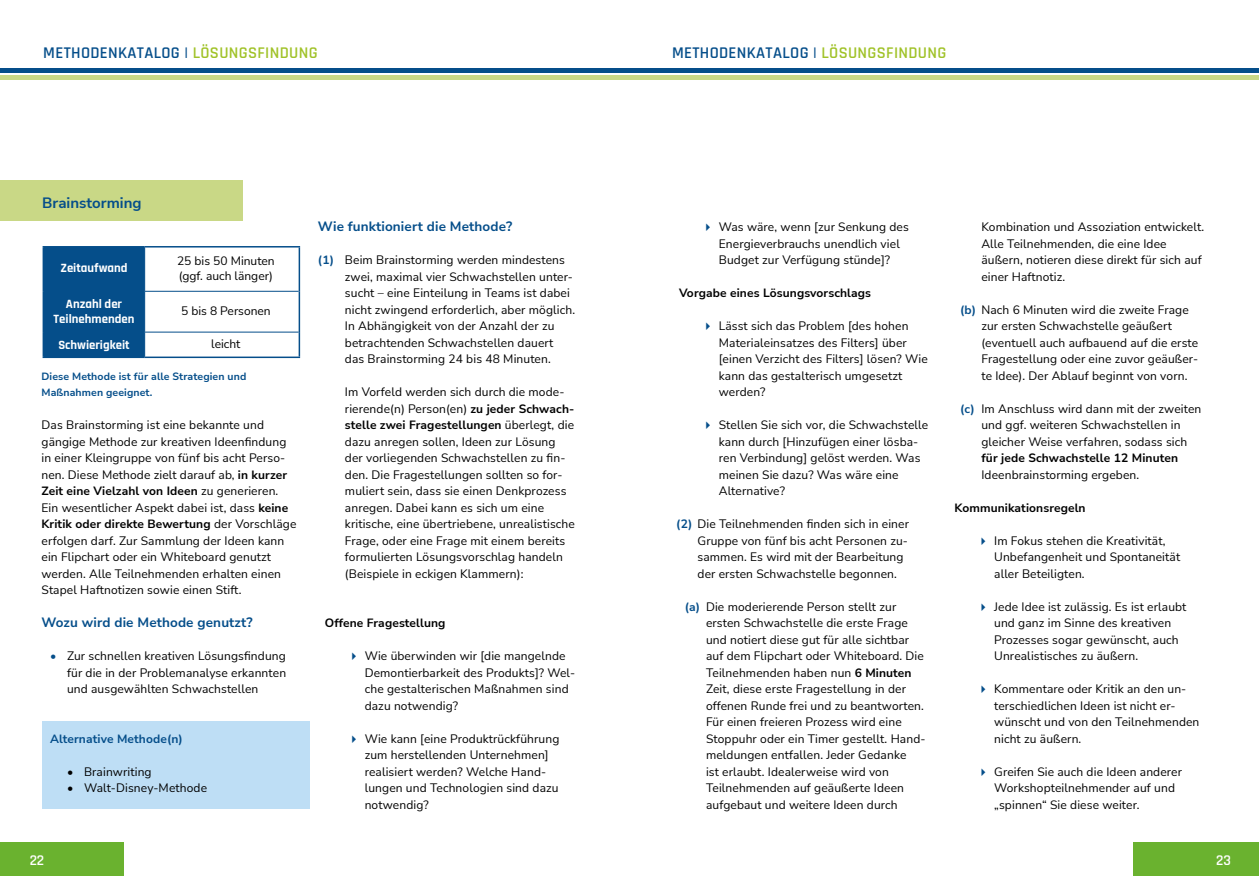
<style>
.page{position:relative;width:1259px;height:893px;background:#fff}
.page>*{position:absolute;margin:0;border:0;box-sizing:border-box;transform-origin:0 0}
.t1{font:600 16.5px "Rajdhani";letter-spacing:.02em;color:#054e8a}
.Einf__Abs{font:700 15px "Nunito Sans";color:#054e8a}
.t2{font:600 15px "Rajdhani";color:#fff}
.t3{font:700 13.5px "Nunito Sans";letter-spacing:.01em;color:#054e8a}
.t4{font:700 12.75px/15px "Rajdhani";color:#fff;text-align:center}
.t5{font:12px/16.5px "Nunito Sans";letter-spacing:.01em;color:#000}
.t6{font:700 12px "Nunito Sans";letter-spacing:.01em;color:#000}
.t7{font:700 12px "Nunito Sans";letter-spacing:.01em;color:#054e8a}
.t8{font:700 10.5px/16.5px "Nunito Sans";letter-spacing:.01em;color:#054e8a}
.s1{color:#a0c228}
.s2{font-weight:700}
.s3{font-weight:700;color:#054e8a}
</style>
<div class="page">
<div style="left:0;top:843px;width:124px;height:33px;background:#6ab22f"></div>
<div style="left:1134px;top:843px;width:125px;height:33px;background:#6ab22f"></div>
<div style="left:42px;top:721px;width:268px;height:88px;background:#bedef5"></div>
<div style="left:0;top:181px;width:243px;height:40px;background:#c9d886"></div>
<hr style="left:145px;top:291px;width:154px;height:1px;background:#054e8a">
<hr style="left:145px;top:332px;width:154px;height:1px;background:#054e8a">
<hr style="left:43px;top:246px;width:102px;height:2px;background:#054e8a">
<hr style="left:43px;top:357px;width:102px;height:1px;background:#054e8a">
<hr style="left:145px;top:246px;width:155px;height:2px;background:#054e8a">
<hr style="left:299px;top:248px;width:1px;height:43px;background:#054e8a">
<hr style="left:299px;top:291px;width:1px;height:41px;background:#054e8a">
<svg style="left:299px;top:332px;width:1px;height:25px"></svg>
<hr style="left:145px;top:357px;width:155px;height:1px;background:#054e8a">
<div style="left:43px;top:247px;width:102px;height:110px;background:#054e8a"></div>
<hr style="left:0;top:76px;width:1259px;height:4px;background:#c9d886">
<hr style="left:0;top:69px;width:1259px;height:4px;background:#054e8a">
<h1 class="t1" style="left:43px;top:43px;width:276px">METHODENKATALOG | <span class="s1">LÖSUNGSFINDUNG</span></h1>
<h1 class="t1" style="left:672px;top:43px;width:276px">METHODENKATALOG | <span class="s1">LÖSUNGSFINDUNG</span></h1>
<p class="Einf__Abs" style="left:42px;top:193px;width:101px">Brainstorming</p>
<p class="t4" style="left:60px;top:261px;width:69px">Zeitaufwand</p>
<p class="t5" style="left:177px;top:253px;width:99px;line-height:15px">25 bis 50 Minuten (ggf. auch länger)</p>
<p class="t4" style="left:54px;top:297px;width:82px">Anzahl der<br>Teilnehmenden</p>
<p class="t5" style="left:181px;top:302px;width:91px">5 bis 8 Personen</p>
<p class="t4" style="left:58px;top:338px;width:73px">Schwierigkeit</p>
<p class="t5" style="left:211px;top:335px;width:31px">leicht</p>
<p class="t8" style="left:42px;top:367px;width:206px">Diese Methode ist für alle Strategien und<br>Maßnahmen geeignet.</p>
<p class="t5" style="left:42px;top:416px;width:256px">Das Brainstorming ist eine bekannte und gängige Methode zur kreativen Ideenfindung in einer Kleingruppe von fünf bis acht Perso&shy;nen. Diese Methode zielt darauf ab, <span class="s2">in kurzer Zeit eine Vielzahl von Ideen</span> zu generieren.<br>Ein wesentlicher Aspekt dabei ist, dass <span class="s2">keine Kritik oder direkte Bewertung</span> der Vorschläge erfolgen darf. Zur Sammlung der Ideen kann ein Flipchart oder ein Whiteboard genutzt werden. Alle Teilnehmenden erhalten einen Stapel Haftnotizen sowie einen Stift.</p>
<p class="t3" style="left:42px;top:613px;width:213px">Wozu wird die Methode genutzt?</p>
<p class="t5" style="left:67px;top:647px;width:221px;text-align:justify;text-indent:-17px"><span class="s3">•</span> Zur schnellen kreativen Lösungsfindung für die in der Problemanalyse erkannten und ausgewählten Schwachstellen</p>
<p class="t7" style="left:50px;top:730px;width:134px">Alternative Methode(n)</p>
<p class="t5" style="left:67px;top:763px;width:86px">• Brainwriting</p>
<p class="t5" style="left:67px;top:779px;width:141px">• Walt-Disney-Methode</p>
<h4 class="t3" style="left:318px;top:217px;width:196px">Wie funktioniert die Methode?</h4>
<p class="t5" style="left:345px;top:251px;width:232px;text-indent:-27px"><span class="s3">(1)</span> Beim Brainstorming werden mindestens zwei, maximal vier Schwachstellen unter&shy;sucht – eine Einteilung in Teams ist dabei nicht zwingend erforderlich, aber möglich.<br>In Abhängigkeit von der Anzahl der zu betrachtenden Schwachstellen dauert das Brainstorming 24 bis 48 Minuten.</p>
<p class="t5" style="left:345px;top:383px;width:231px">Im Vorfeld werden sich durch die mode&shy;rierende(n) Person(en) <span class="s2">zu jeder Schwach&shy;stelle zwei Fragestellungen</span> überlegt, die dazu anregen sollen, Ideen zur Lösung der vorliegenden Schwachstellen zu fin&shy;den. Die Fragestellungen sollten so for&shy;muliert sein, dass sie einen Denkprozess anregen. Dabei kann es sich um eine kritische, eine übertriebene, unrealistische Frage, oder eine Frage mit einem bereits formulierten Lösungsvorschlag handeln (Beispiele in eckigen Klammern):</p>
<p class="t6" style="left:325px;top:614px;width:122px">Offene Fragestellung</p>
<p class="t5" style="left:365px;top:647px;width:212px">Wie überwinden wir [die mangelnde<br>Demontierbarkeit des Produkts]? Wel&shy;che gestalterischen Maßnahmen sind dazu notwendig?</p>
<p class="t5" style="left:365px;top:730px;width:196px">Wie kann [eine Produktrückführung zum herstellenden Unternehmen] realisiert werden? Welche Hand&shy;lungen und Technologien sind dazu notwendig?</p>
<p class="t5" style="left:719px;top:218px;width:192px">Was wäre, wenn [zur Senkung des<br>Energieverbrauchs unendlich viel<br>Budget zur Verfügung stünde]?</p>
<h4 class="t6" style="left:679px;top:284px;width:194px">Vorgabe eines Lösungsvorschlags</h4>
<p class="t5" style="left:719px;top:317px;width:210px">Lässt sich das Problem [des hohen<br>Materialeinsatzes des Filters] über [einen Verzicht des Filters] lösen? Wie kann das gestalterisch umgesetzt werden?</p>
<p class="t5" style="left:719px;top:416px;width:211px">Stellen Sie sich vor, die Schwachstelle kann durch [Hinzufügen einer lösba&shy;ren Verbindung] gelöst werden. Was meinen Sie dazu? Was wäre eine<br>Alternative?</p>
<p class="t5" style="left:697px;top:515px;width:213px;text-indent:-21px"><span class="s3">(2)</span> Die Teilnehmenden finden sich in einer Gruppe von fünf bis acht Personen zu&shy;sammen. Es wird mit der Bearbeitung der ersten Schwachstelle begonnen.</p>
<p class="t5" style="left:706px;top:598px;width:221px;text-indent:-21px"><span class="s3">(a)</span> Die moderierende Person stellt zur ersten Schwachstelle die erste Frage und notiert diese gut für alle sichtbar auf dem Flipchart oder Whiteboard. Die Teilnehmenden haben nun <span class="s2">6 Minuten </span>Zeit, diese erste Fragestellung in der offenen Runde frei und zu beantworten.<br>Für einen freieren Prozess wird eine Stoppuhr oder ein Timer gestellt. Hand&shy;meldungen entfallen. Jeder Gedanke<br>ist erlaubt. Idealerweise wird von Teilnehmenden auf geäußerte Ideen aufgebaut und weitere Ideen durch</p>
<p class="t5" style="left:981px;top:218px;width:224px">Kombination und Assoziation entwickelt.<br>Alle Teilnehmenden, die eine Idee äußern, notieren diese direkt für sich auf einer Haftnotiz.</p>
<p class="t5" style="left:981px;top:301px;width:218px;text-indent:-21px"><span class="s3">(b)</span> Nach 6 Minuten wird die zweite Frage zur ersten Schwachstelle geäußert (eventuell auch aufbauend auf die erste Fragestellung oder eine zuvor geäußer&shy;te Idee). Der Ablauf beginnt von vorn.</p>
<p class="t5" style="left:981px;top:400px;width:221px;text-indent:-21px"><span class="s3">(c)</span> Im Anschluss wird dann mit der zweiten und ggf. weiteren Schwachstellen in gleicher Weise verfahren, sodass sich <span class="s2">für jede Schwachstelle 12 Minuten </span>Ideenbrainstorming ergeben.</p>
<p class="t6" style="left:954px;top:499px;width:133px">Kommunikationsregeln</p>
<p class="t5" style="left:994px;top:532px;width:187px">Im Fokus stehen die Kreativität,<br>Unbefangenheit und Spontaneität aller Beteiligten.</p>
<p class="t5" style="left:994px;top:598px;width:194px">Jede Idee ist zulässig. Es ist erlaubt und ganz im Sinne des kreativen<br>Prozesses sogar gewünscht, auch<br>Unrealistisches zu äußern.</p>
<p class="t5" style="left:994px;top:680px;width:207px">Kommentare oder Kritik an den un&shy;terschiedlichen Ideen ist nicht er&shy;wünscht und von den Teilnehmenden nicht zu äußern.</p>
<p class="t5" style="left:994px;top:763px;width:189px">Greifen Sie auch die Ideen anderer<br>Workshopteilnehmender auf und „spinnen“ Sie diese weiter.</p>
<p class="t2" style="left:30px;top:851px;width:16px">22</p>
<p class="t2" style="left:1216px;top:851px;width:16px">23</p>
</div>
